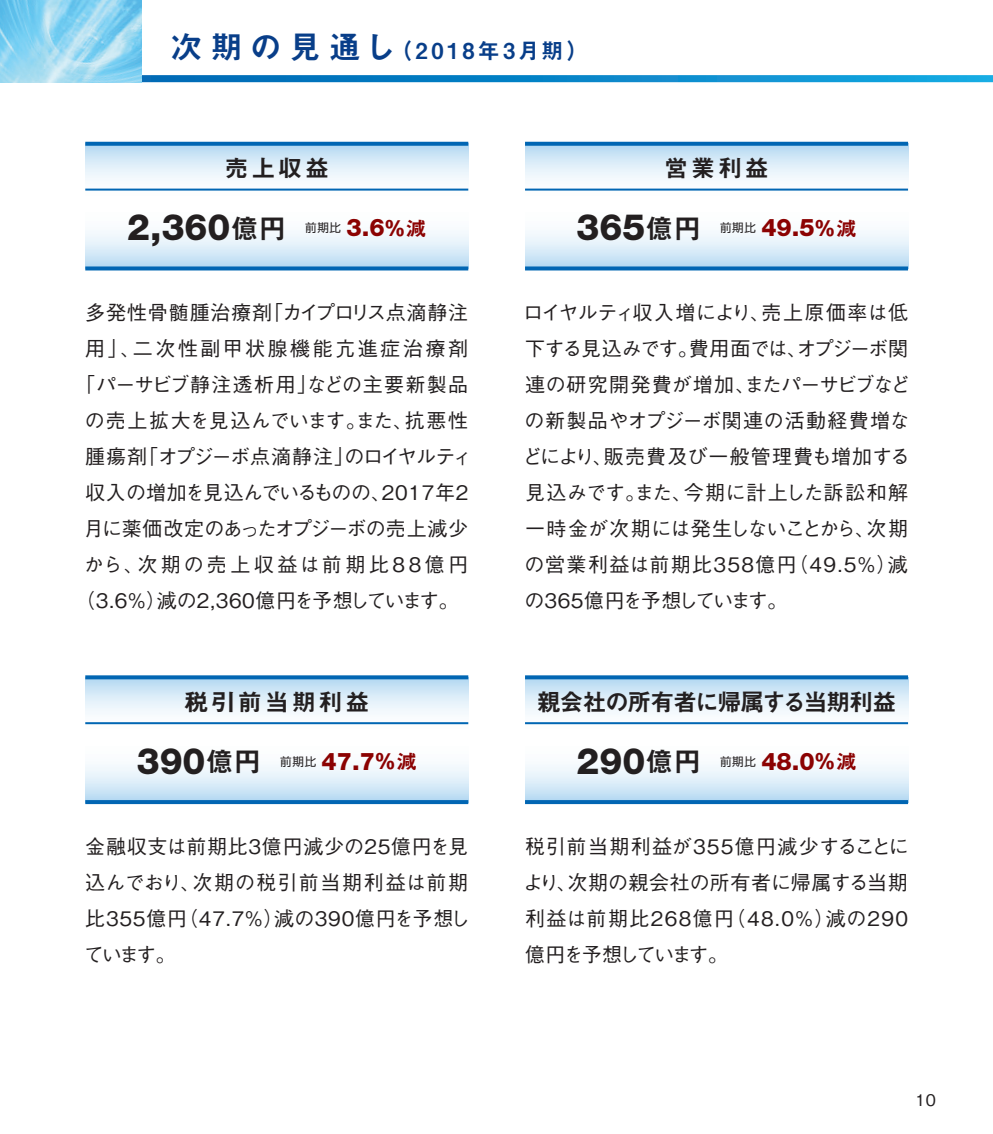
<style>
.page{position:relative;width:993px;height:1134px;background:#fff}
.page>*{position:absolute;margin:0;border:0;box-sizing:border-box;transform-origin:0 0}
.t1{font:800 36.4px "Helvetica Neue LT Std";color:#231f20}
.t2{font:800 24.2px "Helvetica Neue LT Std";color:#8b0202}
.t3{font:24px "Midashi Go Pro MB31";letter-spacing:-.06em;color:#231f20}
.t4{font:24px "Midashi Go Pro MB31";letter-spacing:-.035em;color:#231f20}
.t5{font:24px "Midashi Go Pro MB31";letter-spacing:.12em;color:#231f20}
.t6{font:22px "Midashi Go Pro MB31";letter-spacing:.15em;color:#083e89}
.t7{font:500 20px/36px "Gothic BBB Pro";letter-spacing:.01em;color:#231f20}
.t8{font:500 20px/36px "Gothic BBB Pro";letter-spacing:.03em;color:#231f20;text-align:justify}
.t9{font:500 20px "Gothic BBB Pro";letter-spacing:.005em;color:#231f20}
.t10{font:500 20px "Gothic BBB Pro";letter-spacing:-.04em;color:#231f20}
.t11{font:500 20px "Gothic BBB Pro";letter-spacing:-.065em;color:#231f20}
.t12{font:500 20px "Gothic BBB Pro";letter-spacing:.055em;color:#231f20}
.t13{font:500 20px "Gothic BBB Pro";letter-spacing:-.055em;color:#231f20}
.t14{font:500 20px "Gothic BBB Pro";letter-spacing:.125em;color:#231f20}
.t15{font:500 20px "Gothic BBB Pro";letter-spacing:.175em;color:#231f20}
.t16{font:500 16px "Gothic BBB Pro";color:#231f20}
.t17{font:11.6px "Shin Go Pro";color:#231f20}
.s1{font-size:32px}
.s2{font-family:"Midashi Go Pro MB31";font-weight:400;font-size:28px}
.s3{font-family:"Helvetica Neue LT Std";font-weight:800;font-size:24.2px;color:#8b0202}
.s4{font-family:"Gothic MB101 Pro";font-weight:700;font-size:20px;color:#8b0202}
.s5{font-family:"Midashi Go Pro MB31";font-size:20px;color:#8b0202}
.s6{font-family:"Shin Go Pro";font-weight:400;font-size:11.6px;color:#231f20}
.s7{font-family:"Gothic MB101 Pro";font-weight:700;font-size:20px}
.s8{font-family:"Midashi Go Pro MB31";font-weight:400;font-size:20px}
</style>
<div class="page">
<svg style="left:142px;top:75px;width:850px;height:7px;background:#0d88ca"></svg>
<img style="left:0;top:0;width:142px;height:82px">
<svg style="left:85px;top:146px;width:383px;height:120px"></svg>
<hr style="left:85px;top:189px;width:383px;height:2px;background:#0166b3">
<svg style="left:85px;top:266px;width:383px;height:4px;background:#1673ba"></svg>
<svg style="left:85px;top:142px;width:383px;height:4px;background:#0b6db6"></svg>
<svg style="left:525px;top:146px;width:382px;height:120px"></svg>
<hr style="left:525px;top:189px;width:382px;height:2px;background:#0166b3">
<svg style="left:525px;top:266px;width:382px;height:4px;background:#1673ba"></svg>
<svg style="left:525px;top:142px;width:382px;height:4px;background:#0b6db6"></svg>
<svg style="left:85px;top:679px;width:383px;height:121px"></svg>
<hr style="left:85px;top:722px;width:383px;height:2px;background:#0166b3">
<svg style="left:85px;top:800px;width:383px;height:4px;background:#0468b4"></svg>
<svg style="left:85px;top:675px;width:383px;height:4px;background:#1773b9"></svg>
<svg style="left:525px;top:679px;width:382px;height:121px"></svg>
<hr style="left:525px;top:722px;width:382px;height:2px;background:#0166b3">
<svg style="left:525px;top:800px;width:382px;height:4px;background:#0468b4"></svg>
<svg style="left:525px;top:675px;width:382px;height:4px;background:#1773b9"></svg>
<p class="t6" style="left:170px;top:33px;width:419px"><span class="s1">次期の見通し</span>（2018年3月期）</p>
<p class="t4" style="left:224px;top:149px;width:106px">売上収益</p>
<p class="t4" style="left:664px;top:149px;width:106px">営業利益</p>
<h1 class="t1" style="left:127px;top:205px;width:161px">2,360<span class="s2">億円</span></h1>
<p class="t17" style="left:305px;top:219px;width:123px">前期比 <span class="s3">3.6</span><span class="s4">％</span><span class="s5">減</span></p>
<h1 class="t1" style="left:576px;top:205px;width:126px">365<span class="s2">億円</span></h1>
<p class="t2" style="left:719px;top:213px;width:138px"><span class="s6">前期比</span> 49.5<span class="s7">％</span><span class="s8">減</span></p>
<p class="t8" style="left:85px;top:292px;width:384px">多発性骨髄腫治療剤「カイプロリス点滴静注</p>
<p class="t14" style="left:85px;top:333px;width:384px">用」、二次性副甲状腺機能亢進症治療剤</p>
<p class="t12" style="left:75px;top:369px;width:394px">「パーサビブ静注透析用」などの主要新製品</p>
<p class="t9" style="left:85px;top:405px;width:385px">の売上拡大を見込んでいます。また、抗悪性</p>
<p class="t11" style="left:85px;top:441px;width:388px">腫瘍剤「オプジーボ点滴静注」のロイヤルティ</p>
<p class="t9" style="left:85px;top:477px;width:384px">収入の増加を見込んでいるものの、2017年2</p>
<p class="t13" style="left:84px;top:513px;width:385px">月に薬価改定のあったオプジーボの売上減少</p>
<p class="t15" style="left:84px;top:549px;width:386px">から、次期の売上収益は前期比88億円</p>
<p class="t10" style="left:75px;top:585px;width:385px">（3.6％）減の2,360億円を予想しています。</p>
<p class="t5" style="left:184px;top:683px;width:187px">税引前当期利益</p>
<p class="t7" style="left:522px;top:292px;width:389px">ロイヤルティ収入増により、売上原価率は低下する見込みです。費用面では、オプジーボ関連の研究開発費が増加、またパーサビブなどの新製品やオプジーボ関連の活動経費増などにより、販売費及び一般管理費も増加する見込みです。また、今期に計上した訴訟和解一時金が次期には発生しないことから、次期の営業利益は前期比358億円（49.5％）減の365億円を予想しています。</p>
<p class="t3" style="left:536px;top:683px;width:361px">親会社の所有者に帰属する当期利益</p>
<h1 class="t1" style="left:137px;top:739px;width:126px">390<span class="s2">億円</span></h1>
<p class="t2" style="left:280px;top:747px;width:138px"><span class="s6">前期比</span> 47.7<span class="s7">％</span><span class="s8">減</span></p>
<h1 class="t1" style="left:576px;top:739px;width:126px">290<span class="s2">億円</span></h1>
<p class="t2" style="left:719px;top:747px;width:138px"><span class="s6">前期比</span> 48.0<span class="s7">％</span><span class="s8">減</span></p>
<p class="t8" style="left:84px;top:826px;width:387px">金融収支は前期比3億円減少の25億円を見込んでおり、次期の税引前当期利益は前期比355億円（47.7％）減の390億円を予想しています。</p>
<p class="t8" style="left:523px;top:826px;width:387px">税引前当期利益が355億円減少することにより、次期の親会社の所有者に帰属する当期利益は前期比268億円（48.0％）減の290億円を予想しています。</p>
<p class="t16" style="left:915px;top:1087px;width:22px">10</p>
</div>
